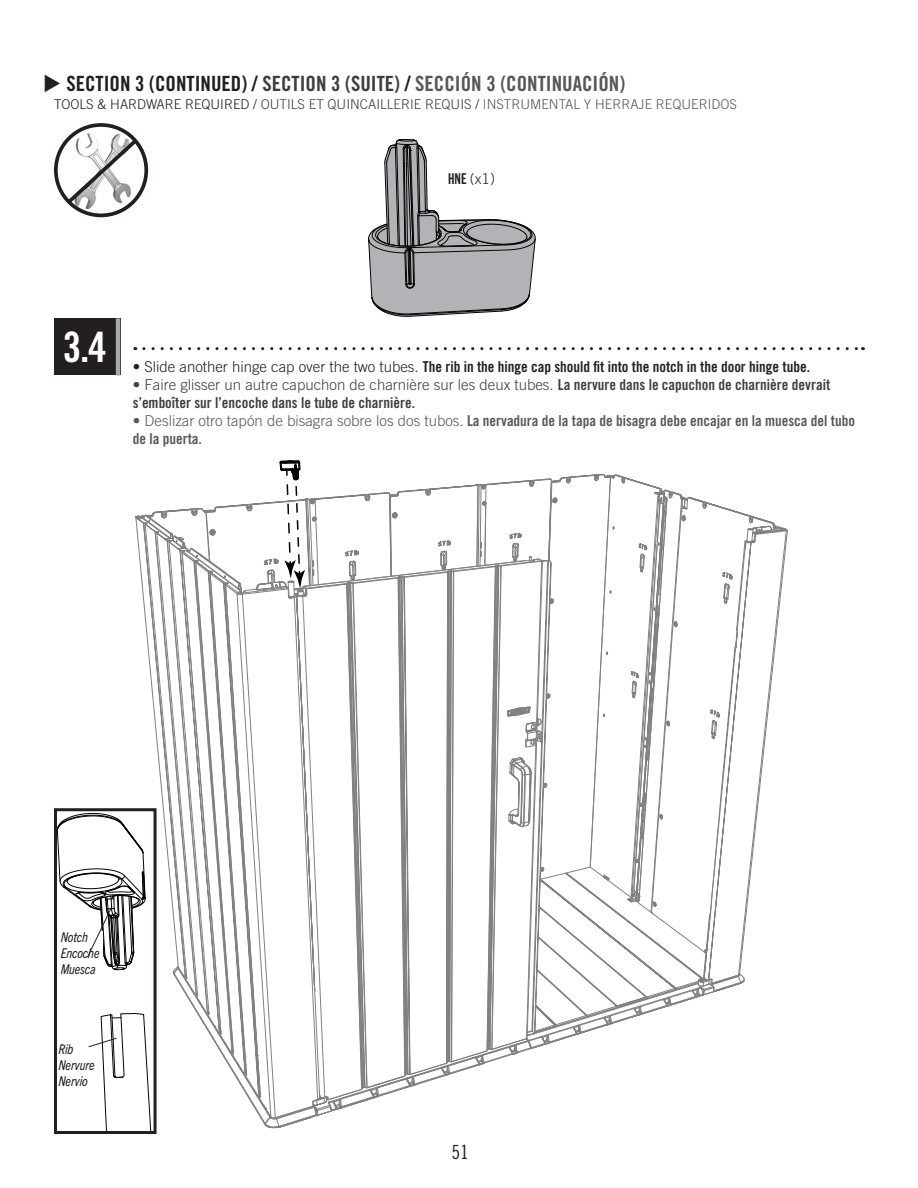
<style>
.page{position:relative;width:918px;height:1188px;background:#fff}
.page>*{position:absolute;margin:0;border:0;box-sizing:border-box;transform-origin:0 0}
.t1{font:42px "Trade Gothic LT Std Bd Cn 20";color:#fff}
.t2{font:21px "Trade Gothic LT Std Bd Cn 20";color:#57585a}
.t3{font:19.5px "Trade Gothic LT Std Cn 18";color:#231f20}
.t4{font:15px/18px "Trade Gothic LT Std Bd Cn 20";color:#57585a}
.t5{font:15px "Trade Gothic LT Std Bd Cn 20";color:#231f20}
.t6{font:300 15px "Trade Gothic LT Std";color:#3e3e3f}
.t7{font:15px "Trade Gothic LT Std Bd Cn 20";color:#3e3e3f}
.t8{font:300 15px "Trade Gothic Next LT Pro";color:#231f20}
.t9{font:300 13.5px "Trade Gothic LT Std";color:#57585a}
.t10{font:italic condensed 13.5px/16.2px "Trade Gothic Next LT Pro";letter-spacing:-.01em;color:#231f20}
.s1{color:#231f20}
.s2{color:#3e3e3f}
.s3{font-family:"Trade Gothic Next LT Pro Bd Cm";font-weight:400}
.s4{font-family:"Trade Gothic LT Std";font-weight:300}
.s5{font-family:"Trade Gothic LT Std Bd Cn 20";font-weight:400}
</style>
<div class="page">
<svg style="left:144px;top:347px;width:719px;height:3px"></svg>
<div style="left:54px;top:318px;width:66px;height:57px;background:#231f20"></div>
<hr style="left:116px;top:318px;width:4px;height:57px;background:#a8a9ad">
<img style="left:70px;top:132px;width:61px;height:78px">
<div style="left:54px;top:123px;width:94px;height:94px;border:4px solid #231f20;border-radius:50%"></div>
<svg style="left:63px;top:136px;width:77px;height:71px"></svg>
<svg style="left:368px;top:139px;width:168px;height:178px"></svg>
<svg style="left:54px;top:460px;width:734px;height:674px"></svg>
<h2 class="t2" style="left:66px;top:75px;width:560px"><span class="s1">SECTION 3 (CONTINUED) /</span> <span class="s2">SECTION 3 (SUITE)</span> <span class="s1">/</span> SECCIÓN 3 (CONTINUACIÓN)</h2>
<p class="t9" style="left:54px;top:100px;width:685px"><span class="s1">TOOLS &amp; HARDWARE REQUIRED /</span> <span class="s2">OUTILS ET QUINCAILLERIE REQUIS</span> <span class="s1">/</span> INSTRUMENTAL Y HERRAJE REQUERIDOS</p>
<p class="t8" style="left:448px;top:173px;width:48px"><span class="s3">HNE</span> (x1)</p>
<h1 class="t1" style="left:63px;top:332px;width:46px">3.4</h1>
<p class="t5" style="left:133px;top:361px;width:679px"><span class="s4">• Slide another hinge cap over the two tubes.</span> The rib in the hinge cap should fit into the notch in the door hinge tube.</p>
<p class="t6" style="left:133px;top:379px;width:699px">• Faire glisser un autre capuchon de charnière sur les deux tubes. <span class="s5">La nervure dans le capuchon de charnière devrait</span></p>
<p class="t7" style="left:133px;top:397px;width:284px">s’emboîter sur l’encoche dans le tube de charnière.</p>
<p class="t4" style="left:133px;top:412px;width:724px"><span class="s4">• Deslizar otro tapón de bisagra sobre los dos tubos.</span> La nervadura de la tapa de bisagra debe encajar en la muesca del tubo de la puerta.</p>
<p class="t10" style="left:61px;top:930px;width:40px">Notch<br>Encoche<br>Muesca</p>
<p class="t10" style="left:58px;top:1042px;width:38px">Rib<br>Nervure<br>Nervio</p>
<h3 class="t3" style="left:451px;top:1145px;width:19px">51</h3>
</div>
